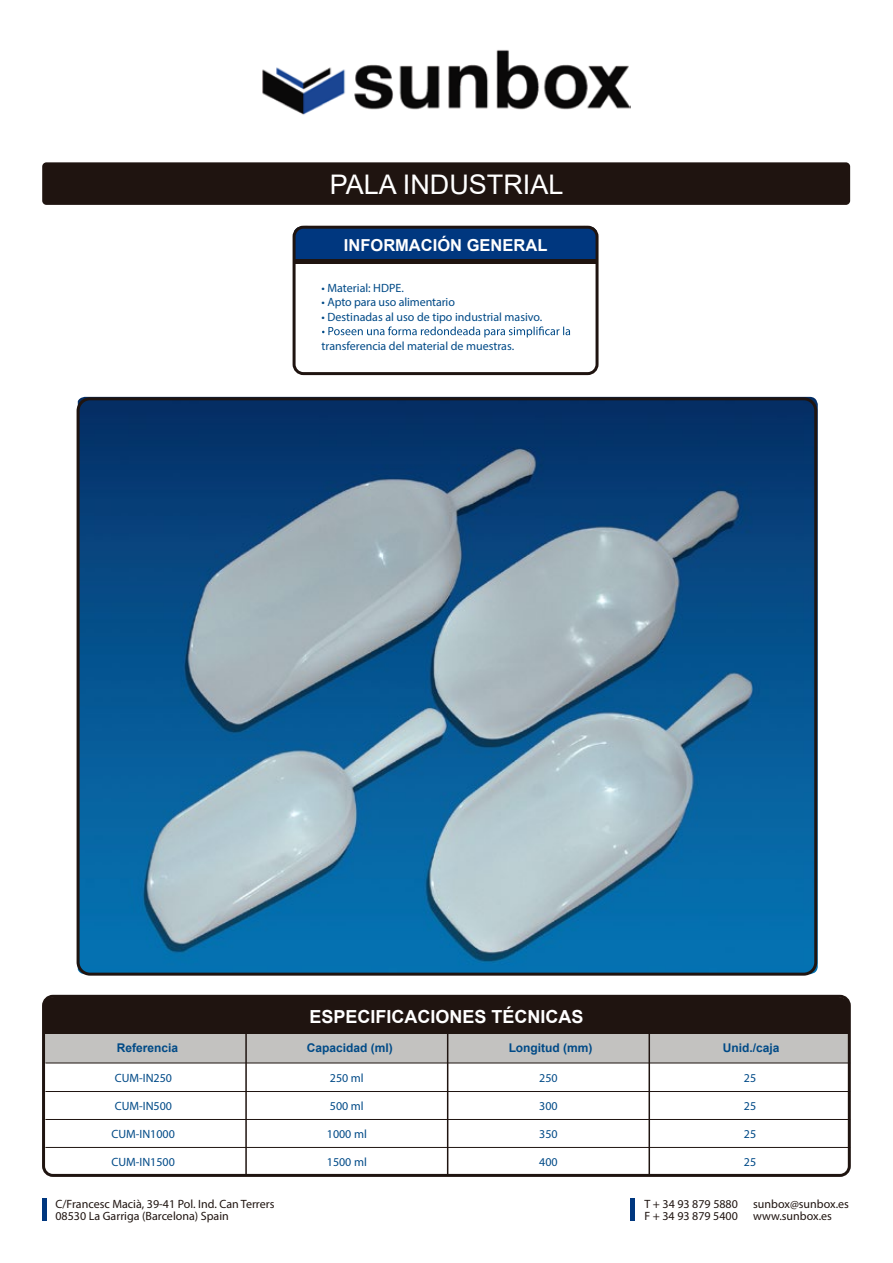
<style>
.page{position:relative;width:893px;height:1263px;background:#fff}
.page>*{position:absolute;margin:0;border:0;box-sizing:border-box;transform-origin:0 0}
.t1{font:27px "Arial";color:#fff}
.t2{font:700 18px "Arial";color:#fff}
.t3{font:700 16.5px "Arial";color:#fff}
.t4{font:12px "Myriad Pro";color:#004a87}
.t5{font:12px/12px "Myriad Pro";color:#1f1410}
.t6{font:700 12px "Arial";color:#004a87}
</style>
<div class="page">
<img style="left:78px;top:397px;width:740px;height:577px">
<img style="left:262px;top:50px;width:368px;height:65px">
<div style="left:42px;top:162px;width:808px;height:43px;background:#1f1410;border-radius:4px"></div>
<div style="left:42px;top:1199px;width:5px;height:22px;background:#00377f"></div>
<hr style="left:630px;top:1199px;width:4px;height:22px;background:#00377f">
<div style="left:44px;top:994px;width:806px;height:35px;background:#1f1410"></div>
<div style="left:44px;top:1031px;width:806px;height:32px;background:#c3c2c0"></div>
<hr style="left:44px;top:1029px;width:806px;height:4px;background:#1f1410">
<div style="left:42px;top:995px;width:809px;height:182px;border:3px solid #1f1410;border-radius:9px"></div>
<div style="left:77px;top:397px;width:740px;height:579px;border:3px solid #1f1410;border-radius:12px"></div>
<div style="left:294px;top:224px;width:303px;height:35px;background:#00377f"></div>
<div style="left:293px;top:226px;width:306px;height:149px;border:3px solid #1f1410;border-radius:9px"></div>
<svg style="left:294px;top:247px;width:303px;height:127px"></svg>
<hr style="left:45px;top:1063px;width:805px;height:1px;background:#1f1410">
<hr style="left:45px;top:1147px;width:805px;height:1px;background:#1f1410">
<hr style="left:45px;top:1091px;width:805px;height:1px;background:#1f1410">
<hr style="left:45px;top:1119px;width:805px;height:1px;background:#1f1410">
<hr style="left:245px;top:1032px;width:2px;height:143px;background:#1f1410">
<hr style="left:447px;top:1032px;width:1px;height:143px;background:#1f1410">
<hr style="left:648px;top:1032px;width:2px;height:143px;background:#1f1410">
<h1 class="t1" style="left:330px;top:166px;width:235px">PALA INDUSTRIAL</h1>
<h3 class="t3" style="left:344px;top:233px;width:205px">INFORMACIÓN GENERAL</h3>
<p class="t4" style="left:322px;top:280px;width:84px">• Material: HDPE.</p>
<p class="t4" style="left:322px;top:309px;width:222px">• Destinadas al uso de tipo industrial masivo.</p>
<p class="t4" style="left:322px;top:338px;width:194px">transferencia del material de muestras.</p>
<p class="t4" style="left:321px;top:295px;width:135px">• Apto para uso alimentario</p>
<h2 class="t2" style="left:309px;top:1004px;width:276px">ESPECIFICACIONES TÉCNICAS</h2>
<p class="t6" style="left:117px;top:1040px;width:63px">Referencia</p>
<p class="t6" style="left:307px;top:1040px;width:87px">Capacidad (ml)</p>
<p class="t6" style="left:509px;top:1040px;width:85px">Longitud (mm)</p>
<p class="t6" style="left:723px;top:1040px;width:58px">Unid./caja</p>
<p class="t4" style="left:115px;top:1071px;width:59px">CUM-IN250</p>
<p class="t4" style="left:330px;top:1071px;width:35px">250 ml</p>
<p class="t4" style="left:539px;top:1071px;width:20px">250</p>
<p class="t4" style="left:744px;top:1071px;width:14px">25</p>
<p class="t4" style="left:115px;top:1099px;width:59px">CUM-IN500</p>
<p class="t4" style="left:330px;top:1099px;width:35px">500 ml</p>
<p class="t4" style="left:539px;top:1099px;width:20px">300</p>
<p class="t4" style="left:744px;top:1099px;width:14px">25</p>
<p class="t4" style="left:111px;top:1127px;width:65px">CUM-IN1000</p>
<p class="t4" style="left:327px;top:1127px;width:42px">1000 ml</p>
<p class="t4" style="left:539px;top:1127px;width:20px">350</p>
<p class="t4" style="left:744px;top:1127px;width:14px">25</p>
<p class="t4" style="left:111px;top:1155px;width:65px">CUM-IN1500</p>
<p class="t4" style="left:327px;top:1155px;width:42px">1500 ml</p>
<p class="t4" style="left:539px;top:1155px;width:20px">400</p>
<p class="t4" style="left:744px;top:1155px;width:14px">25</p>
<p class="t5" style="left:55px;top:1198px;width:221px">C/Francesc Macià, 39-41 Pol. Ind. Can Terrers<br>08530 La Garriga (Barcelona) Spain</p>
<p class="t5" style="left:644px;top:1198px;width:95px">T + 34 93 879 5880</p>
<p class="t5" style="left:753px;top:1198px;width:97px">sunbox@sunbox.es</p>
<p class="t5" style="left:644px;top:1210px;width:95px">F + 34 93 879 5400</p>
<p class="t5" style="left:753px;top:1210px;width:80px">www.sunbox.es</p>
</div>
